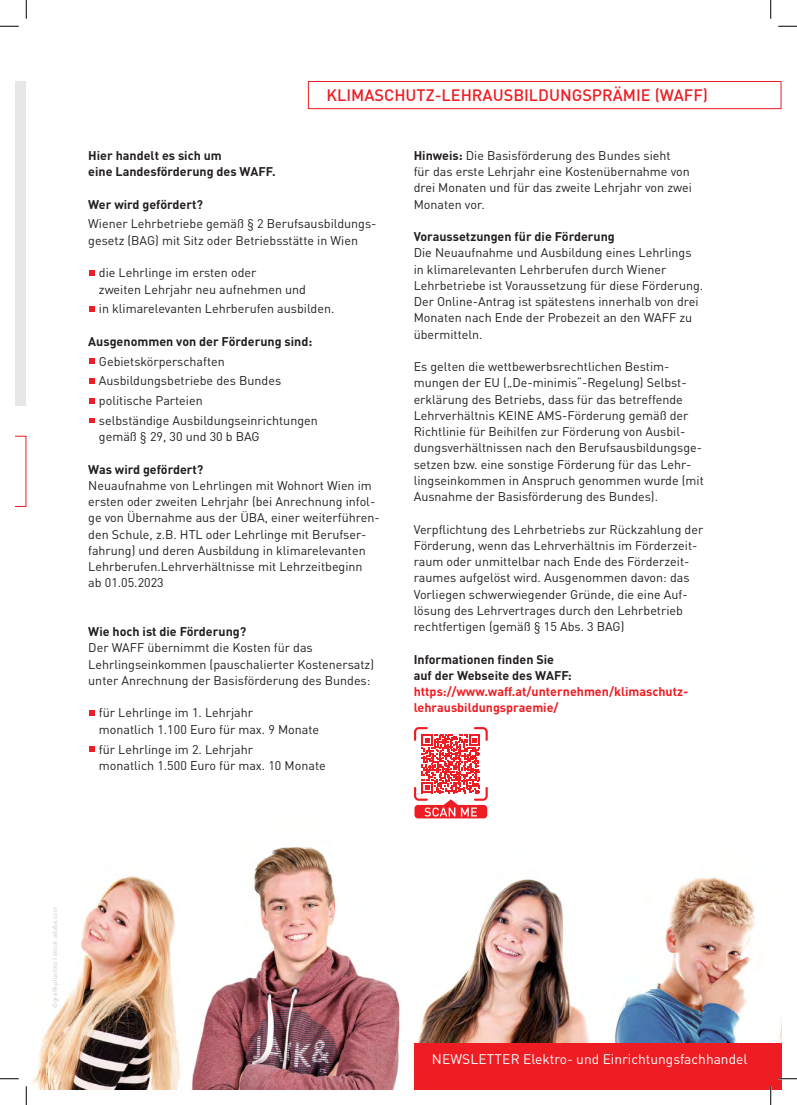
<style>
.page{position:relative;width:797px;height:1105px;background:#fff}
.page>*{position:absolute;margin:0;border:0;box-sizing:border-box;transform-origin:0 0}
.t1{font:500 16.25px "DIN";color:#ee1d23}
.t2{font:13.75px "DIN Pro";color:#fff}
.t3{font:12.5px/16.2px "DINOT";color:#231f20}
.t4{font:700 12.5px/16.2px "DINOT";color:#231f20}
.t5{font:700 12.5px/16.2px "DINOT";color:#ee1d23}
.t6{font:6.25px "DINOT";letter-spacing:.03em;color:#c7c8ca}
.s1{font-weight:700}
</style>
<div class="page">
<img style="left:31px;top:818px;width:750px;height:271px">
<div style="left:308px;top:81px;width:473px;height:28px;border:1px solid #ee1d23"></div>
<svg style="left:16px;top:436px;width:10px;height:71px"></svg>
<div style="left:16px;top:81px;width:10px;height:324px;background:#e6e7e9"></div>
<svg style="left:414px;top:727px;width:74px;height:91px"></svg>
<div style="left:414px;top:1043px;width:367px;height:46px;background:#ee1d23"></div>
<svg style="left:0;top:25px;width:19px;height:2px"></svg>
<svg style="left:778px;top:25px;width:19px;height:2px"></svg>
<svg style="left:0;top:1078px;width:19px;height:1px"></svg>
<svg style="left:778px;top:1078px;width:19px;height:1px"></svg>
<svg style="left:25px;top:0;width:2px;height:19px"></svg>
<svg style="left:25px;top:1086px;width:2px;height:19px"></svg>
<svg style="left:770px;top:0;width:1px;height:19px"></svg>
<svg style="left:770px;top:1086px;width:1px;height:19px"></svg>
<h1 class="t1" style="left:326px;top:85px;width:383px">KLIMASCHUTZ-LEHRAUSBILDUNGSPRÄMIE (WAFF)</h1>
<p class="t4" style="left:88px;top:147px;width:189px">Hier handelt es sich um<br>eine Landesförderung des WAFF.</p>
<p class="t4" style="left:88px;top:196px;width:116px">Wer wird gefördert?</p>
<p class="t3" style="left:88px;top:216px;width:290px">Wiener Lehrbetriebe gemäß § 2 Berufsausbildungs&shy;gesetz (BAG) mit Sitz oder Betriebsstätte in Wien</p>
<p class="t3" style="left:99px;top:264px;width:209px">die Lehrlinge im ersten oder<br>zweiten Lehrjahr neu aufnehmen und</p>
<p class="t3" style="left:99px;top:300px;width:237px">in klimarelevanten Lehrberufen ausbilden.</p>
<p class="t4" style="left:88px;top:333px;width:225px">Ausgenommen von der Förderung sind:</p>
<p class="t3" style="left:99px;top:351px;width:220px;line-height:19.8px">Gebietskörperschaften<br>Ausbildungsbetriebe des Bundes politische Parteien<br>selbständige Ausbildungseinrichtungen</p>
<p class="t3" style="left:99px;top:428px;width:162px">gemäß § 29, 30 und 30 b BAG</p>
<p class="t4" style="left:88px;top:461px;width:117px">Was wird gefördert?</p>
<p class="t3" style="left:88px;top:477px;width:293px">Neuaufnahme von Lehrlingen mit Wohnort Wien im ersten oder zweiten Lehrjahr (bei Anrechnung infol&shy;ge von Übernahme aus der ÜBA, einer weiterführen&shy;den Schule, z.B. HTL oder Lehrlinge mit Berufser&shy;fahrung) und deren Ausbildung in klimarelevanten Lehrberufen.Lehrverhältnisse mit Lehrzeitbeginn<br>ab 01.05.2023</p>
<p class="t4" style="left:88px;top:623px;width:159px">Wie hoch ist die Förderung?</p>
<p class="t3" style="left:88px;top:640px;width:287px">Der WAFF übernimmt die Kosten für das<br>Lehrlingseinkommen (pauschalierter Kostenersatz) unter Anrechnung der Basisförderung des Bundes:</p>
<p class="t3" style="left:99px;top:705px;width:222px">für Lehrlinge im 1. Lehrjahr<br>monatlich 1.100 Euro für max. 9 Monate</p>
<p class="t3" style="left:99px;top:741px;width:228px">für Lehrlinge im 2. Lehrjahr<br>monatlich 1.500 Euro für max. 10 Monate</p>
<p class="t3" style="left:413px;top:147px;width:279px"><span class="s1">Hinweis:</span> Die Basisförderung des Bundes sieht<br>für das erste Lehrjahr eine Kostenübernahme von drei Monaten und für das zweite Lehrjahr von zwei Monaten vor.</p>
<p class="t4" style="left:413px;top:228px;width:203px">Voraussetzungen für die Förderung</p>
<p class="t3" style="left:413px;top:245px;width:291px">Die Neuaufnahme und Ausbildung eines Lehrlings in klimarelevanten Lehrberufen durch Wiener Lehrbetriebe ist Voraussetzung für diese Förderung.<br>Der Online-Antrag ist spätestens innerhalb von drei Monaten nach Ende der Probezeit an den WAFF zu übermitteln.</p>
<p class="t3" style="left:413px;top:358px;width:292px">Es gelten die wettbewerbsrechtlichen Bestim&shy;mungen der EU („De-minimis“-Regelung) Selbst&shy;erklärung des Betriebs, dass für das betreffende Lehrverhältnis KEINE AMS-Förderung gemäß der Richtlinie für Beihilfen zur Förderung von Ausbil&shy;dungsverhältnissen nach den Berufsausbildungsge&shy;setzen bzw. eine sonstige Förderung für das Lehr&shy;lingseinkommen in Anspruch genommen wurde (mit Ausnahme der Basisförderung des Bundes).</p>
<p class="t3" style="left:413px;top:521px;width:291px">Verpflichtung des Lehrbetriebs zur Rückzahlung der Förderung, wenn das Lehrverhältnis im Förderzeit&shy;raum oder unmittelbar nach Ende des Förderzeit&shy;raumes aufgelöst wird. Ausgenommen davon: das Vorliegen schwerwiegender Gründe, die eine Auf&shy;lösung des Lehrvertrages durch den Lehrbetrieb rechtfertigen (gemäß § 15 Abs. 3 BAG)</p>
<p class="t4" style="left:413px;top:651px;width:159px">Informationen finden Sie auf der Webseite des WAFF:</p>
<p class="t5" style="left:413px;top:683px;width:276px">https://www.waff.at/unternehmen/klimaschutz&shy;lehrausbildungspraemie/</p>
<p class="t6" style="left:51px;top:1008px;width:103px;rotate:-90deg">©grafikplusfoto | stock.adobe.com</p>
<p class="t2" style="left:432px;top:1050px;width:317px">NEWSLETTER Elektro- und Einrichtungsfachhandel</p>
</div>
